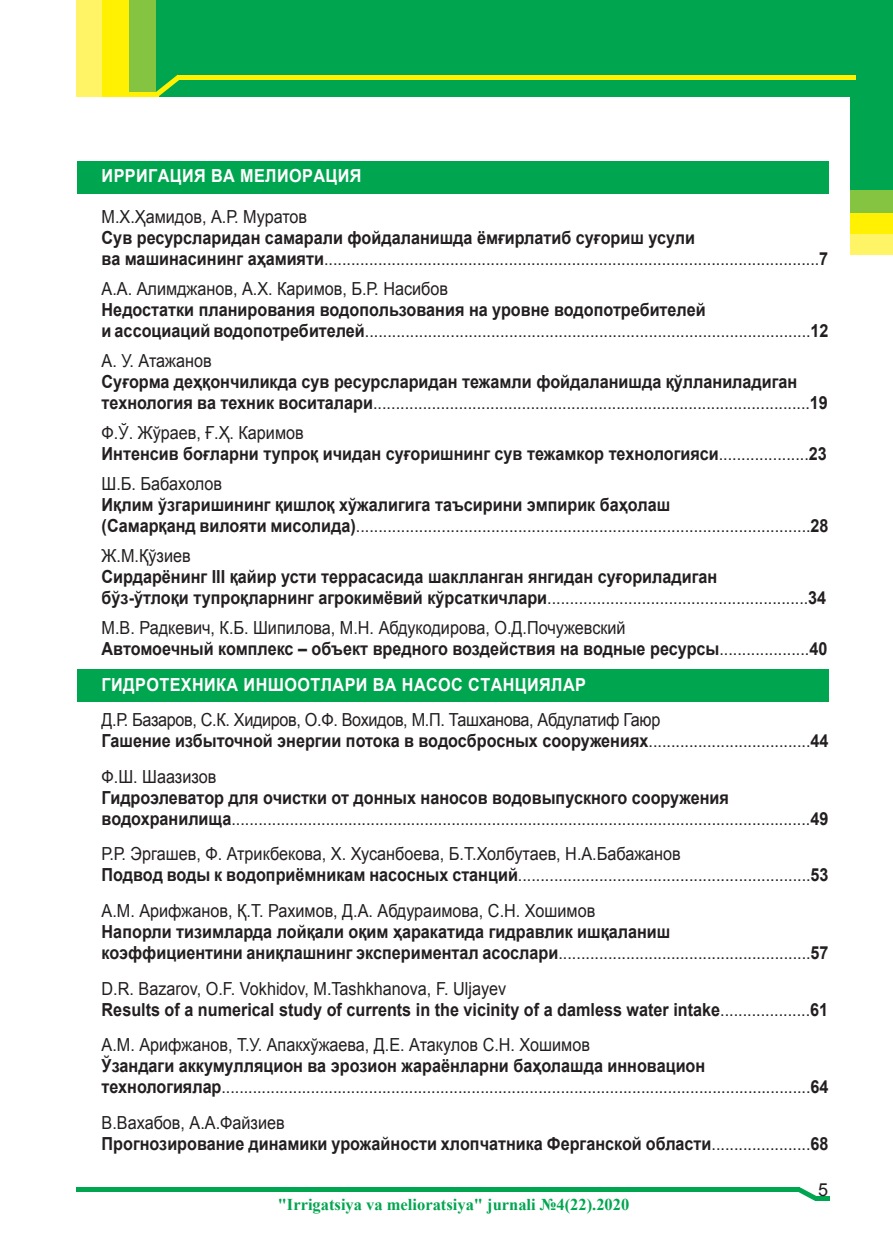
<style>
.page{position:relative;width:893px;height:1259px;background:#fff}
.page>*{position:absolute;margin:0;border:0;box-sizing:border-box;transform-origin:0 0}
.OSN{font:18px "Arial";color:#231f20;scale:.9 1}
.OSN-2{font:700 18px "Arial";color:#231f20;scale:.9 1}
.OSN-3{font:18px "Arial";letter-spacing:-.02em;color:#231f20;scale:.9 1}
.OSN-4{font:700 18px "Arial";letter-spacing:.025em;color:#fff;scale:.9 1}
.OSN-5{font:18px "Arial";color:#231f20}
.t1{font:700 16.5px "Times New Roman";color:#00a54f}
.s1{font-weight:700}
.s2{font-weight:400}
</style>
<div class="page">
<div style="left:77px;top:669px;width:751px;height:32px;background:#00a54f"></div>
<div style="left:77px;top:161px;width:751px;height:32px;background:#00a54f"></div>
<div style="left:77px;top:1px;width:428px;height:96px;background:#fff466"></div>
<div style="left:103px;top:1px;width:432px;height:96px;background:#fff101"></div>
<div style="left:130px;top:1px;width:586px;height:96px;background:#84c440"></div>
<div style="left:156px;top:1px;width:737px;height:96px;background:#00a54f"></div>
<div style="left:851px;top:160px;width:42px;height:95px;background:#fff466"></div>
<div style="left:851px;top:160px;width:42px;height:73px;background:#fff101"></div>
<div style="left:851px;top:160px;width:42px;height:53px;background:#84c440"></div>
<div style="left:851px;top:95px;width:42px;height:95px;background:#00a54f"></div>
<hr style="left:178px;top:75px;width:678px;height:4px;background:#fff101">
<div style="left:129px;top:92px;width:29px;height:5px;background:#fff101"></div>
<svg style="left:156px;top:75px;width:25px;height:22px"></svg>
<div style="left:76px;top:1187px;width:724px;height:5px;background:#00a54f"></div>
<hr style="left:815px;top:1196px;width:14px;height:4px;background:#00a54f">
<svg style="left:798px;top:1187px;width:18px;height:13px"></svg>
<p class="OSN-4" style="left:102px;top:163px;width:290px">ИРРИГАЦИЯ ВА МЕЛИОРАЦИЯ</p>
<p class="OSN" style="left:102px;top:204px;width:230px">М.Х.Ҳамидов, А.Р. Муратов</p>
<p class="OSN-2" style="left:102px;top:225px;width:661px">Сув ресурсларидан самарали фойдаланишда ёмғирлатиб суғориш усули</p>
<p class="OSN" style="left:102px;top:246px;width:809px"><span class="s1">ва машинасининг аҳамияти</span>..............................................................................................................<span class="s1">7</span></p>
<p class="OSN" style="left:102px;top:276px;width:386px">А.А. Алимджанов, А.Х. Каримов, Б.Р. Насибов</p>
<p class="OSN-2" style="left:102px;top:297px;width:673px">Недостатки планирования водопользования на уровне водопотребителей</p>
<p class="OSN" style="left:102px;top:318px;width:809px"><span class="s1">и ассоциаций водопотребителей</span>...................................................................................................<span class="s1">12</span></p>
<p class="OSN" style="left:102px;top:348px;width:124px">А. У. Атажанов</p>
<p class="OSN-2" style="left:102px;top:369px;width:774px">Суғорма деҳқончиликда сув ресурсларидан тежамли фойдаланишда қўлланиладиган</p>
<p class="OSN" style="left:102px;top:390px;width:808px"><span class="s1">технология ва техник воситалари</span>.................................................................................................<span class="s1">19</span></p>
<p class="OSN" style="left:102px;top:420px;width:226px">Ф.Ў. Жўраев, Ғ.Ҳ. Каримов</p>
<p class="OSN-2" style="left:102px;top:441px;width:807px">Интенсив боғларни тупроқ ичидан суғоришнинг сув тежамкор технологияси<span class="s2">....................</span>23</p>
<p class="OSN" style="left:102px;top:471px;width:135px">Ш.Б. Бабахолов</p>
<p class="OSN-2" style="left:102px;top:492px;width:633px">Иқлим ўзгаришининг қишлоқ хўжалигига таъсирини эмпирик баҳолаш</p>
<p class="OSN" style="left:102px;top:513px;width:809px"><span class="s1">(Самарқанд вилояти мисолида)</span>.....................................................................................................<span class="s1">28</span></p>
<p class="OSN" style="left:102px;top:543px;width:100px">Ж.М.Қўзиев</p>
<p class="OSN-2" style="left:102px;top:564px;width:686px">Сирдарёнинг III қайир усти террасасида шаклланган янгидан суғориладиган</p>
<p class="OSN" style="left:102px;top:585px;width:807px"><span class="s1">бўз-ўтлоқи тупроқларнинг агрокимёвий кўрсаткичлари</span>..........................................................<span class="s1">34</span></p>
<p class="OSN" style="left:102px;top:615px;width:584px">М.В. Радкевич, К.Б. Шипилова, М.Н. Абдукодирова, О.Д.Почужевский</p>
<p class="OSN-2" style="left:102px;top:636px;width:808px">Автомоечный комплекс – объект вредного воздействия на водные ресурсы<span class="s2">....................</span>40</p>
<p class="OSN-4" style="left:102px;top:672px;width:540px">ГИДРОТЕХНИКА ИНШООТЛАРИ ВА НАСОС СТАНЦИЯЛАР</p>
<p class="OSN-3" style="left:102px;top:707px;width:622px">Д.Р. Базаров, С.К. Хидиров, О.Ф. Вохидов, М.П. Ташханова, Абдулатиф Гаюр</p>
<p class="OSN-2" style="left:102px;top:728px;width:809px">Гашение избыточной энергии потока в водосбросных сооружениях<span class="s2">....................................</span>44</p>
<p class="OSN" style="left:102px;top:764px;width:129px">Ф.Ш. Шаазизов</p>
<p class="OSN-2" style="left:102px;top:785px;width:698px">Гидроэлеватор для очистки от донных наносов водовыпускного сооружения</p>
<p class="OSN" style="left:102px;top:806px;width:809px"><span class="s1">водохранилища</span>.................................................................................................................................<span class="s1">49</span></p>
<p class="OSN" style="left:102px;top:841px;width:645px">Р.Р. Эргашев, Ф. Атрикбекова, Х. Хусанбоева, Б.Т.Холбутаев, Н.А.Бабажанов</p>
<p class="OSN" style="left:102px;top:862px;width:809px"><span class="s1">Подвод воды к водоприёмникам насосных станций</span>.................................................................<span class="s1">53</span></p>
<p class="OSN" style="left:102px;top:898px;width:550px">А.М. Арифжанов, Қ.Т. Рахимов, Д.А. Абдураимова, С.Н. Хошимов</p>
<p class="OSN-2" style="left:102px;top:919px;width:633px">Напорли тизимларда лойқали оқим ҳаракатида гидравлик ишқаланиш</p>
<p class="OSN" style="left:102px;top:940px;width:809px"><span class="s1">коэффициентини аниқлашнинг экспериментал асослари</span>........................................................<span class="s1">57</span></p>
<p class="OSN" style="left:102px;top:975px;width:451px">D.R. Bazarov, O.F. Vokhidov, M.Tashkhanova, F. Uljayev</p>
<p class="OSN-2" style="left:102px;top:996px;width:809px">Results of a numerical study of currents in the vicinity of a damless water intake<span class="s2">....................</span>61</p>
<p class="OSN" style="left:102px;top:1032px;width:544px">А.М. Арифжанов, Т.У. Апакхўжаева, Д.Е. Атакулов С.Н. Хошимов</p>
<p class="OSN-2" style="left:102px;top:1053px;width:672px">Ўзандаги аккумулляцион ва эрозион жараёнларни баҳолашда инновацион</p>
<p class="OSN" style="left:102px;top:1074px;width:809px"><span class="s1">технологиялар</span>....................................................................................................................................<span class="s1">64</span></p>
<p class="OSN" style="left:102px;top:1109px;width:205px">В.Вахабов, А.А.Файзиев</p>
<p class="OSN-2" style="left:102px;top:1130px;width:809px">Прогнозирование динамики урожайности хлопчатника Ферганской области<span class="s2">......................</span>68</p>
<p class="t1" style="left:278px;top:1192px;width:353px">"Irrigatsiya va melioratsiya" jurnali №4(22).2020</p>
<p class="OSN-5" style="left:818px;top:1177px;width:12px">5</p>
</div>
